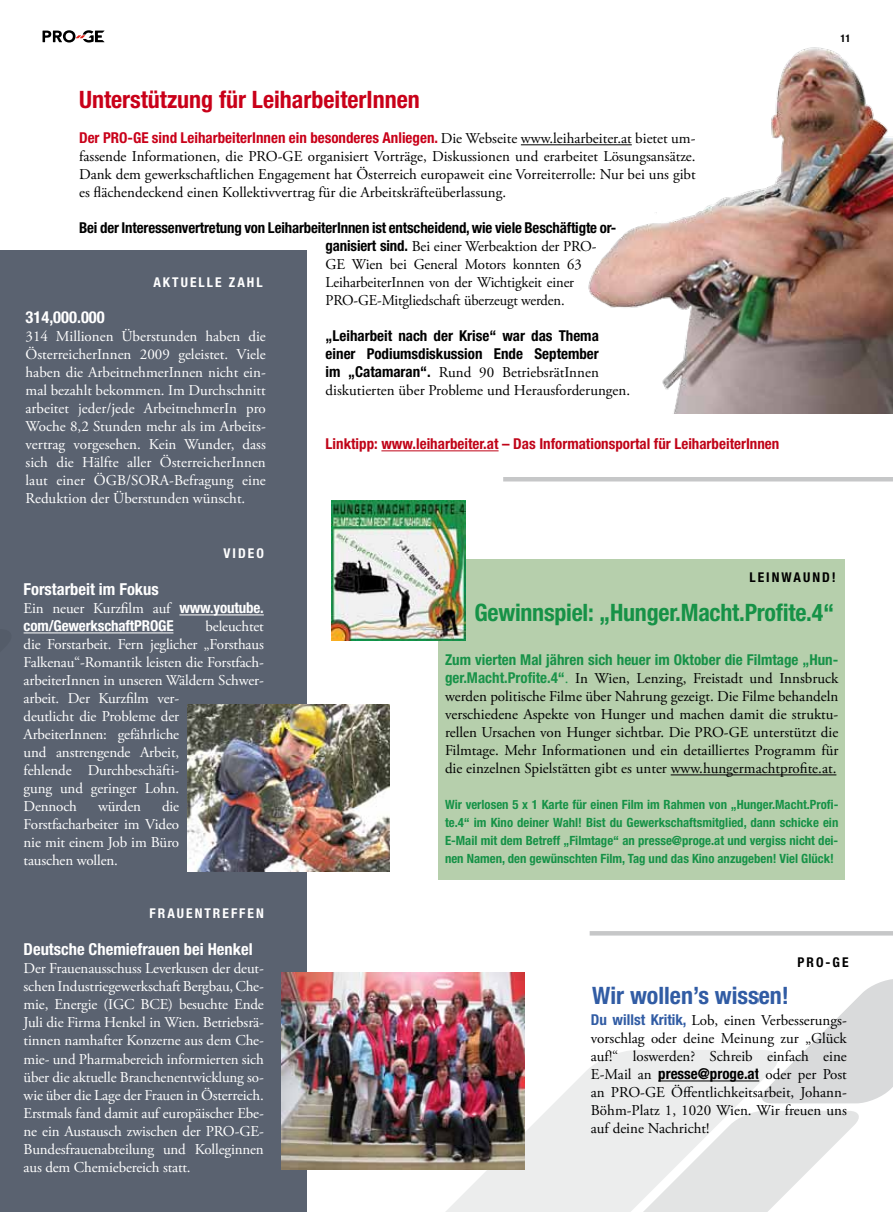
<style>
.page{position:relative;width:893px;height:1212px;background:#fff}
.page>*{position:absolute;margin:0;border:0;box-sizing:border-box;transform-origin:0 0}
.t1{font:700 condensed 24px "Helvetica Neue LT Std";letter-spacing:-.01em;color:#169247}
.t2{font:700 condensed 24px "Helvetica Neue LT Std";color:#c90019}
.t3{font:700 condensed 24px "Helvetica Neue LT Std";color:#315ca4}
.t4{font:700 condensed 16.5px "Helvetica Neue LT Std";color:#fff}
.t5{font:15px/18px "Adobe Garamond Pro";letter-spacing:-.01em;color:#fff;text-align:justify}
.t6{font:15px/18px "Adobe Garamond Pro";color:#000;text-align:justify}
.t7{font:700 condensed 15px/18px "Helvetica Neue LT Std";letter-spacing:-.01em;color:#000}
.t8{font:700 condensed 15px "Helvetica Neue LT Std";color:#c90019}
.t9{font:700 condensed 15px "Helvetica Neue LT Std";color:#c00418}
.t10{font:700 condensed 15px "Helvetica Neue LT Std";color:#179248}
.t11{font:700 condensed 15px "Helvetica Neue LT Std";letter-spacing:-.01em;color:#fff}
.t12{font:700 condensed 13.5px "Helvetica Neue LT Std";letter-spacing:.15em;color:#fff}
.t13{font:700 condensed 13.5px "Helvetica Neue LT Std";letter-spacing:.15em;color:#000}
.t14{font:700 condensed 12.75px/18px "Helvetica Neue LT Std";color:#169247;text-align:justify}
.t15{font:700 condensed 10.5px "Helvetica Neue LT Std";color:#000}
.s1{font-family:"Adobe Garamond Pro";font-weight:400;font-stretch:normal;color:#000}
.s2{font-family:"Helvetica Neue LT Std";font-weight:700;font-stretch:condensed}
.s3{font-family:"Helvetica Neue LT Std";font-weight:700;font-stretch:condensed;color:#179248}
.s4{font-family:"Helvetica Neue LT Std";font-weight:700;font-stretch:condensed;color:#1a9349}
.s5{color:#1d9449}
.s6{font-family:"Helvetica Neue LT Std";font-weight:700;font-stretch:condensed;color:#315ca4}
</style>
<div class="page">
<div style="left:439px;top:559px;width:406px;height:320px;background:#b6cfac"></div>
<svg style="left:43px;top:30px;width:62px;height:13px"></svg>
<hr style="left:671px;top:774px;width:165px;height:1px;background:#000">
<img style="left:584px;top:47px;width:309px;height:366px">
<div style="left:0;top:251px;width:306px;height:961px;background:#5a6270"></div>
<hr style="left:179px;top:614px;width:85px;height:1px;background:#fff">
<hr style="left:24px;top:632px;width:149px;height:1px;background:#fff">
<img style="left:188px;top:705px;width:202px;height:166px">
<svg style="left:779px;top:1111px;width:80px;height:89px"></svg>
<svg style="left:435px;top:1050px;width:344px;height:162px;fill:#eceded"></svg>
<svg style="left:760px;top:979px;width:133px;height:124px"></svg>
<hr style="left:503px;top:477px;width:390px;height:4px;background:#c6c7c8">
<hr style="left:590px;top:931px;width:303px;height:4px;background:#c6c7c8">
<hr style="left:521px;top:144px;width:111px;height:1px;background:#000">
<img style="left:331px;top:500px;width:135px;height:141px">
<img style="left:281px;top:972px;width:244px;height:197px">
<hr style="left:381px;top:450px;width:118px;height:1px;background:#c00418">
<h1 class="t2" style="left:79px;top:85px;width:342px">Unterstützung für LeiharbeiterInnen</h1>
<p class="t8" style="left:79px;top:129px;width:618px">Der PRO-GE sind LeiharbeiterInnen ein besonderes Anliegen. <span class="s1">Die Webseite www.leiharbeiter.at bietet um-</span></p>
<p class="t6" style="left:79px;top:148px;width:618px">fassende Informationen, die PRO-GE organisiert Vorträge, Diskussionen und erarbeitet Lösungsansätze.<br>Dank dem gewerkschaftlichen Engagement hat Österreich europaweit eine Vorreiterrolle: Nur bei uns gibt es flächendeckend einen Kollektivvertrag für die Arbeitskräfteüberlassung.</p>
<p class="t7" style="left:79px;top:219px;width:539px">Bei der Interessenvertretung von LeiharbeiterInnen ist entscheidend, wie viele Beschäftigte or-</p>
<p class="t6" style="left:326px;top:238px;width:272px;text-align:left"><span class="s2">ganisiert sind.</span> Bei einer Werbeaktion der PRO-GE Wien bei General Motors konnten 63<br>LeiharbeiterInnen von der Wichtigkeit einer PRO-GE-Mitgliedschaft überzeugt werden.</p>
<p class="t7" style="left:326px;top:327px;width:275px">„Leiharbeit nach der Krise“ war das Thema einer Podiumsdiskussion Ende September</p>
<p class="t6" style="left:326px;top:364px;width:306px"><span class="s2">im „Catamaran“.</span> Rund 90 BetriebsrätInnen diskutierten über Probleme und Herausforderungen.</p>
<p class="t9" style="left:326px;top:435px;width:455px">Linktipp: www.leiharbeiter.at – Das Informationsportal für LeiharbeiterInnen</p>
<p class="t12" style="left:153px;top:274px;width:19px">Aktuelle</p>
<p class="t12" style="left:229px;top:274px;width:18px">Zahl</p>
<p class="t4" style="left:26px;top:307px;width:81px">314,000.000</p>
<p class="t5" style="left:26px;top:328px;width:242px">314 Millionen Überstunden haben die ÖsterreicherInnen 2009 geleistet. Viele haben die ArbeitnehmerInnen nicht ein&shy;mal bezahlt bekommen. Im Durchschnitt arbeitet jeder/jede ArbeitnehmerIn pro Woche 8,2 Stunden mehr als im Arbeits&shy;vertrag vorgesehen. Kein Wunder, dass sich die Hälfte aller ÖsterreicherInnen laut einer ÖGB/SORA-Befragung eine Reduktion der Überstunden wünscht.</p>
<p class="t12" style="left:223px;top:545px;width:18px">Video</p>
<p class="t15" style="left:840px;top:32px;width:12px">11</p>
<p class="t4" style="left:24px;top:579px;width:137px">Forstarbeit im Fokus</p>
<p class="t5" style="left:24px;top:600px;width:242px">Ein neuer Kurzfilm auf <span class="s2">www.youtube.</span></p>
<p class="t11" style="left:24px;top:617px;width:151px">com/GewerkschaftPROGE</p>
<p class="t5" style="left:24px;top:618px;width:242px;text-align:left;text-indent:182px">beleuchtet die Forstarbeit. Fern jeglicher „Forsthaus<br>Falkenau“-Romantik leisten die Forstfach&shy;arbeiterInnen in unseren Wäldern Schwer&shy;arbeit. Der Kurzfilm ver-<br>deutlicht die Probleme der<br>ArbeiterInnen: gefährliche<br>und anstrengende Arbeit,<br>fehlende Durchbeschäfti-<br>gung und geringer Lohn.<br>Dennoch</p>
<p class="t5" style="left:24px;top:798px;width:157px;text-indent:138px">die Forstfacharbeiter im Video nie mit einem Job im Büro tauschen wollen.</p>
<p class="t5" style="left:98px;top:798px;width:45px">würden</p>
<p class="t12" style="left:150px;top:905px;width:18px">Frauentreffen</p>
<p class="t4" style="left:24px;top:939px;width:231px">Deutsche Chemiefrauen bei Henkel</p>
<p class="t5" style="left:24px;top:960px;width:242px">Der Frauenausschuss Leverkusen der deut&shy;schen Industriegewerkschaft Bergbau, Che&shy;mie, Energie (IGC BCE) besuchte Ende Juli die Firma Henkel in Wien. Betriebsrä&shy;tinnen namhafter Konzerne aus dem Che&shy;mie- und Pharmabereich informierten sich über die aktuelle Branchenentwicklung so&shy;wie über die Lage der Frauen in Österreich.<br>Erstmals fand damit auf europäischer Ebe&shy;ne ein Austausch zwischen der PRO-GE-Bundesfrauenabteilung und Kolleginnen aus dem Chemiebereich statt.</p>
<p class="t13" style="left:749px;top:569px;width:43px">Lei Nwaund</p>
<p class="t13" style="left:832px;top:569px;width:5px">!</p>
<h1 class="t1" style="left:474px;top:598px;width:361px">Gewinnspiel: „Hunger.Macht.Profite.4“</h1>
<p class="t10" style="left:445px;top:651px;width:395px">Zum vierten Mal jähren sich heuer im Oktober die Filmtage „Hun-</p>
<p class="t6" style="left:445px;top:670px;width:395px"><span class="s3">ger.</span><span class="s4">Macht.Profite.4“</span><span class="s5">.</span> In Wien, Lenzing, Freistadt und Innsbruck werden politische Filme über Nahrung gezeigt. Die Filme behandeln verschiedene Aspekte von Hunger und machen damit die struktu&shy;rellen Ursachen von Hunger sichtbar. Die PRO-GE unterstützt die Filmtage. Mehr Informationen und ein detailliertes Programm für die einzelnen Spielstätten gibt es unter www.hungermachtprofite.at.</p>
<p class="t14" style="left:445px;top:796px;width:395px">Wir verlosen 5 x 1 Karte für einen Film im Rahmen von „Hunger.Macht.Profi&shy;te.4“ im Kino deiner Wahl! Bist du Gewerkschaftsmitglied, dann schicke ein E-Mail mit dem Betreff „Filmtage“ an presse@proge.at und vergiss nicht dei&shy;nen Namen, den gewünschten Film, Tag und das Kino anzugeben! Viel Glück!</p>
<h1 class="t3" style="left:592px;top:981px;width:198px">Wir wollen’s wissen!</h1>
<p class="t13" style="left:797px;top:954px;width:53px">PRO-GE</p>
<p class="t6" style="left:591px;top:1012px;width:257px"><span class="s6">Du willst Kritik,</span> Lob, einen Verbesserungs&shy;vorschlag oder deine Meinung zur „Glück auf!“ loswerden? Schreib einfach eine E-Mail an <span class="s2">presse@proge.at</span> oder per Post an PRO-GE Öffentlichkeitsarbeit, Johann-Böhm-Platz 1, 1020 Wien. Wir freuen uns auf deine Nachricht!</p>
</div>
